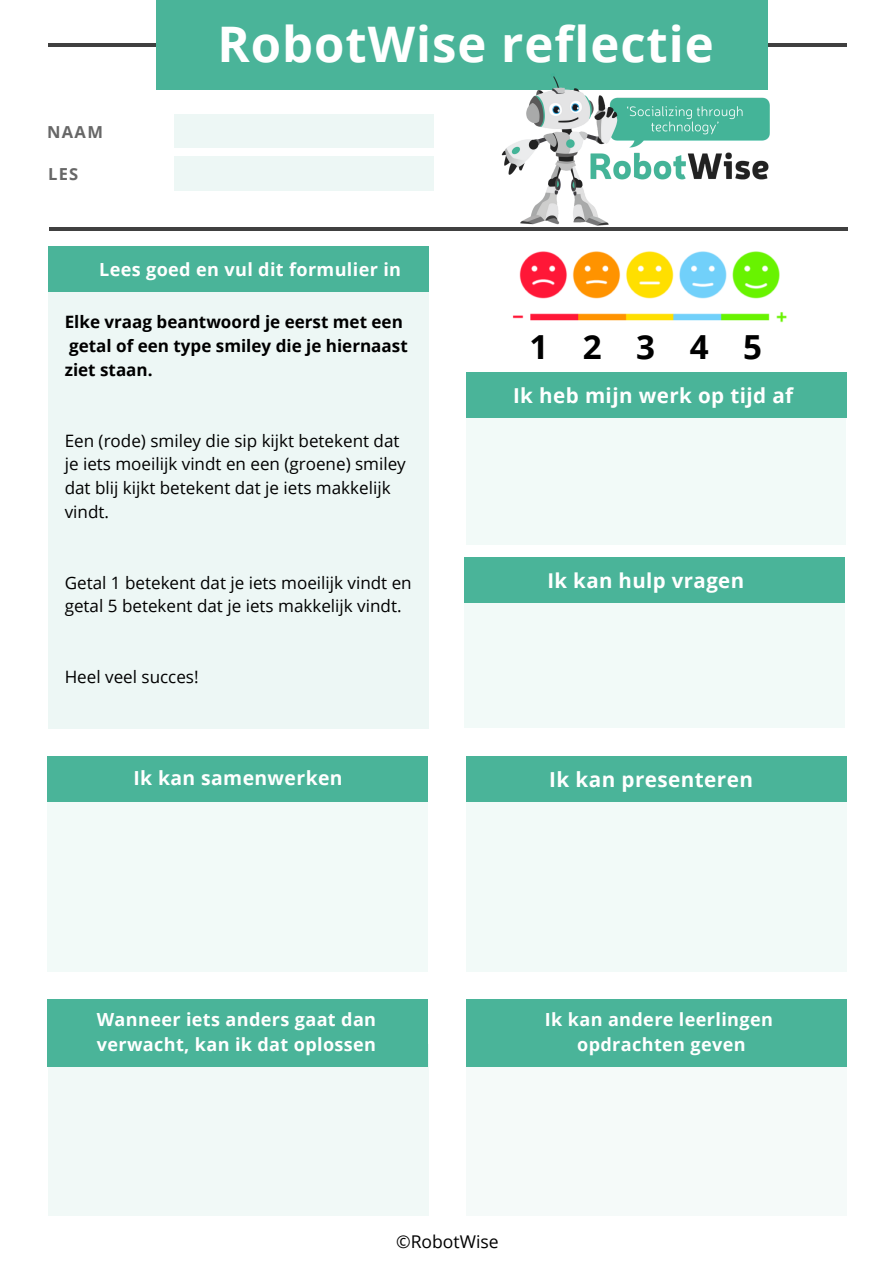
<style>
.page{position:relative;width:894px;height:1264px;background:#fff}
.page>*{position:absolute;margin:0;border:0;box-sizing:border-box;transform-origin:0 0}
.t1{font:700 49.05px "Open Sans";letter-spacing:.02em;color:#fff}
.t2{font:700 33.15px "Open Sans";letter-spacing:1.04em;color:#000}
.t3{font:700 20.7px "Open Sans";letter-spacing:.02em;color:#fff}
.t4{font:700 20.55px "Open Sans";letter-spacing:.02em;color:#fff}
.t5{font:700 20.4px "Open Sans";letter-spacing:.02em;color:#fff}
.t6{font:700 19.35px "Open Sans";letter-spacing:.02em;color:#fff}
.t7{font:700 18px "Open Sans";letter-spacing:.02em;color:#fff}
.t8{font:17.55px "Open Sans";color:#000}
.t9{font:17.1px/23.7px "Open Sans";color:#000}
.t10{font:700 17.1px/23.7px "Open Sans";color:#000}
.t11{font:700 16.5px "Open Sans";letter-spacing:.08em;color:#676767}
</style>
<div class="page">
<hr style="left:48px;top:43px;width:798px;height:4px;background:#404040">
<div style="left:156px;top:0;width:611px;height:89px;background:#4ab499"></div>
<div style="left:175px;top:114px;width:259px;height:34px;background:#edf7f5"></div>
<div style="left:48px;top:246px;width:381px;height:45px;background:#4ab499"></div>
<hr style="left:49px;top:227px;width:798px;height:4px;background:#404040">
<div style="left:465px;top:756px;width:381px;height:45px;background:#4ab499"></div>
<div style="left:466px;top:801px;width:380px;height:170px;background:#f2faf8"></div>
<div style="left:466px;top:999px;width:380px;height:45px;background:#4ab499"></div>
<div style="left:466px;top:1044px;width:381px;height:170px;background:#f5faf9"></div>
<img style="left:490px;top:68px;width:280px;height:158px">
<div style="left:175px;top:156px;width:259px;height:34px;background:#edf7f5"></div>
<svg style="left:464px;top:557px;width:380px;height:171px;fill:#f2faf8"></svg>
<img style="left:512px;top:251px;width:275px;height:72px">
<div style="left:47px;top:999px;width:381px;height:45px;background:#4ab499"></div>
<div style="left:48px;top:1044px;width:381px;height:170px;background:#f1f9f7"></div>
<div style="left:47px;top:756px;width:381px;height:45px;background:#4ab499"></div>
<div style="left:47px;top:801px;width:381px;height:170px;background:#f2faf8"></div>
<div style="left:48px;top:291px;width:381px;height:437px;background:#edf7f5"></div>
<div style="left:465px;top:372px;width:381px;height:45px;background:#4ab499"></div>
<div style="left:466px;top:417px;width:379px;height:127px;background:#f2faf8"></div>
<div style="left:47px;top:1021px;width:381px;height:45px;background:#4ab499"></div>
<div style="left:466px;top:1021px;width:380px;height:45px;background:#4ab499"></div>
<p class="t11" style="left:47px;top:120px;width:57px">NAAM</p>
<p class="t11" style="left:48px;top:163px;width:32px">LES</p>
<p class="t1" style="left:217px;top:10px;width:498px">RobotWise reflectie</p>
<p class="t7" style="left:99px;top:256px;width:303px">Lees goed en vul dit formulier in</p>
<p class="t10" style="left:65px;top:310px;width:344px">Elke vraag beantwoord je eerst met een getal of een type smiley die je hiernaast ziet staan.</p>
<p class="t9" style="left:65px;top:428px;width:342px">Een (rode) smiley die sip kijkt betekent dat je iets moeilijk vindt en een (groene) smiley dat blij kijkt betekent dat je iets makkelijk vindt.</p>
<p class="t9" style="left:65px;top:570px;width:348px">Getal 1 betekent dat je iets moeilijk vindt en getal 5 betekent dat je iets makkelijk vindt.</p>
<p class="t9" style="left:65px;top:664px;width:135px">Heel veel succes!</p>
<p class="t6" style="left:133px;top:764px;width:211px">Ik kan samenwerken</p>
<p class="t2" style="left:529px;top:323px;width:234px">12345</p>
<p class="t4" style="left:513px;top:381px;width:281px">Ik heb mijn werk op tijd af</p>
<p class="t5" style="left:547px;top:566px;width:198px">Ik kan hulp vragen</p>
<p class="t3" style="left:549px;top:764px;width:205px">Ik kan presenteren</p>
<p class="t7" style="left:97px;top:1006px;width:281px">Wanneer iets anders gaat dan</p>
<p class="t7" style="left:97px;top:1031px;width:281px">verwacht, kan ik dat oplossen</p>
<p class="t7" style="left:544px;top:1006px;width:229px">Ik kan andere leerlingen</p>
<p class="t7" style="left:577px;top:1031px;width:170px">opdrachten geven</p>
<p class="t8" style="left:396px;top:1228px;width:104px">©RobotWise</p>
</div>
